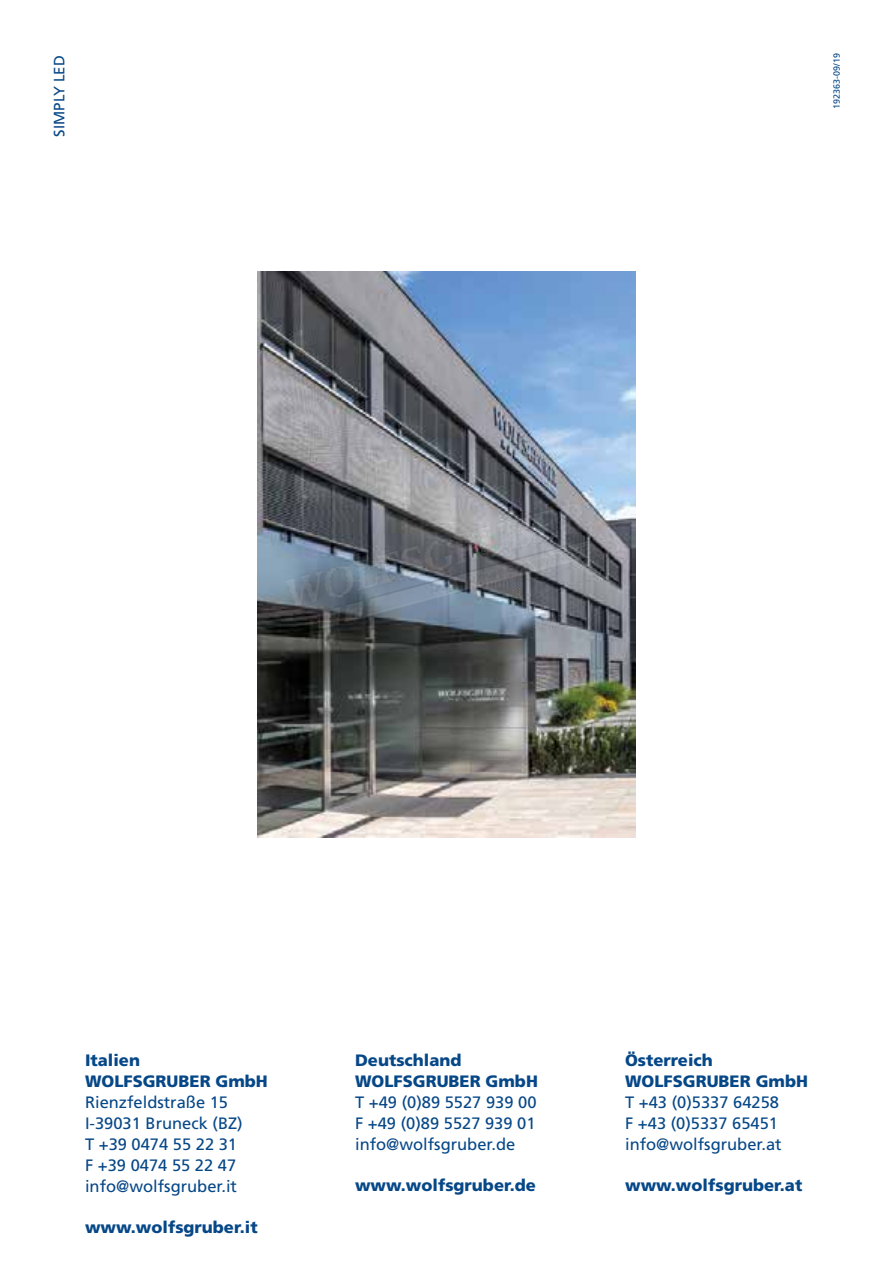
<style>
.page{position:relative;width:893px;height:1263px;background:#fff}
.page>*{position:absolute;margin:0;border:0;box-sizing:border-box;transform-origin:0 0}
.t1{font:16.5px/21px "Frutiger LT Std";color:#064787}
.t2{font:900 16.5px/21px "Frutiger LT Std";color:#064787}
.t3{font:15px "Frutiger LT Std";color:#064787}
.t4{font:9px "Frutiger LT Std";color:#064787}
</style>
<div class="page">
<img style="left:258px;top:272px;width:377px;height:566px">
<img style="left:257px;top:385px;width:379px;height:359px">
<p class="t3" style="left:50px;top:136px;width:83px;rotate:-90deg">SIMPLY LED</p>
<p class="t4" style="left:831px;top:109px;width:57px;rotate:-90deg">192363-09/19</p>
<p class="t2" style="left:85px;top:1050px;width:184px">Italien<br>WOLFSGRUBER GmbH</p>
<p class="t1" style="left:85px;top:1092px;width:159px">Rienzfeldstraße 15<br>I-39031 Bruneck (BZ)<br>T +39 0474 55 22 31<br>F +39 0474 55 22 47 info@wolfsgruber.it</p>
<p class="t2" style="left:85px;top:1216px;width:174px">www.wolfsgruber.it</p>
<p class="t2" style="left:355px;top:1050px;width:184px">Deutschland<br>WOLFSGRUBER GmbH</p>
<p class="t1" style="left:355px;top:1092px;width:183px;text-align:justify">T +49 (0)89 5527 939 00<br>F +49 (0)89 5527 939 01 info@wolfsgruber.de</p>
<p class="t2" style="left:355px;top:1174px;width:182px">www.wolfsgruber.de</p>
<p class="t2" style="left:625px;top:1050px;width:184px">Österreich<br>WOLFSGRUBER GmbH</p>
<p class="t1" style="left:625px;top:1092px;width:158px">T +43 (0)5337 64258<br>F +43 (0)5337 65451 info@wolfsgruber.at</p>
<p class="t2" style="left:625px;top:1174px;width:179px">www.wolfsgruber.at</p>
</div>
